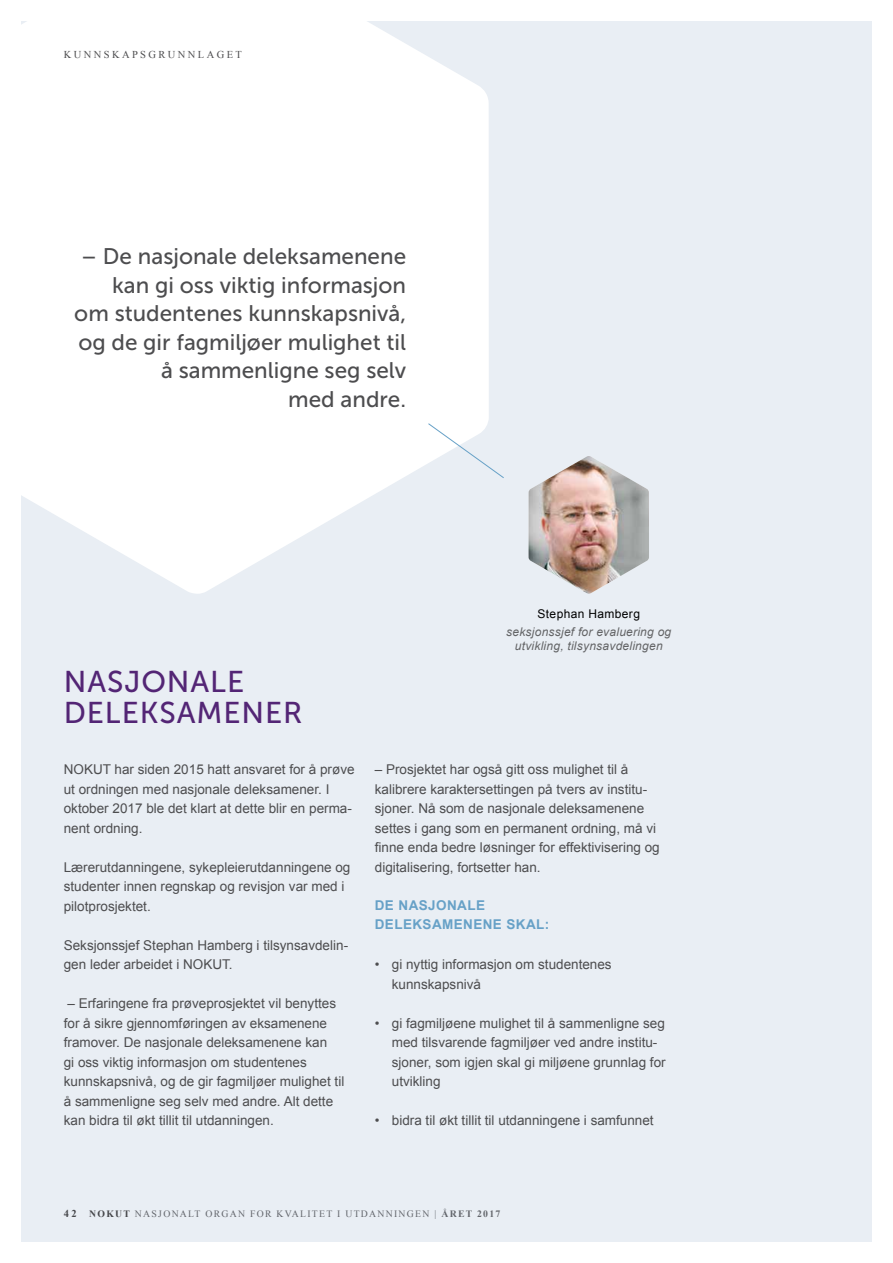
<style>
.page{position:relative;width:893px;height:1263px;background:#fff}
.page>*{position:absolute;margin:0;border:0;box-sizing:border-box;transform-origin:0 0}
.t1{font:30px/31.5px "Museo Sans 500";letter-spacing:.03em;color:#532575}
.t2{font:22.5px/28.5px "Museo Sans 500";color:#4d4d4f;text-align:right}
.t3{font:13.5px/19.5px "Arial";color:#4d4d4f}
.t4{font:700 13.5px/19.5px "Arial";letter-spacing:.03em;color:#67a1c7}
.t5{font:italic 12px/13.5px "Arial";letter-spacing:.02em;color:#636466;text-align:center}
.t6{font:12px "Arial";letter-spacing:.03em;color:#000}
.t7{font:10.5px "Times New Roman";letter-spacing:.23em;color:#4d4d4f}
.t8{font:9.75px "Times New Roman";letter-spacing:.13em;color:#6d6e71}
.s1{font-weight:700;font-size:10.5px;color:#4d4d4f}
.s2{font-weight:700;color:#4d4d4f}
.s3{font-weight:700}
</style>
<div class="page">
<div style="left:21px;top:21px;width:851px;height:1221px;background:#e9eef4"></div>
<svg style="left:21px;top:21px;width:468px;height:573px;background:#fcfcfd"></svg>
<img style="left:529px;top:456px;width:120px;height:138px">
<svg style="left:427px;top:423px;width:77px;height:56px"></svg>
<p class="t7" style="left:64px;top:47px;width:180px">KUNNSKAPSGRUNNLAGET</p>
<h2 class="t2" style="left:74px;top:242px;width:333px">– De nasjonale deleksamenene kan gi oss viktig informasjon om studentenes kunnskapsnivå, og de gir fagmiljøer mulighet til å sammenligne seg selv<br>med andre.</h2>
<h1 class="t1" style="left:64px;top:666px;width:240px">NASJONALE<br>DELEKSAMENER</h1>
<p class="t6" style="left:538px;top:606px;width:104px">Stephan Hamberg</p>
<p class="t5" style="left:506px;top:625px;width:167px">seksjonssjef for evaluering og utvikling, tilsynsavdelingen</p>
<p class="t3" style="left:64px;top:760px;width:292px">NOKUT har siden 2015 hatt ansvaret for å prøve ut ordningen med nasjonale deleksamener. I oktober 2017 ble det klart at dette blir en perma&shy;nent ordning.</p>
<p class="t3" style="left:64px;top:857px;width:288px">Lærerutdanningene, sykepleierutdanningene og studenter innen regnskap og revisjon var med i pilotprosjektet.</p>
<p class="t3" style="left:64px;top:935px;width:286px">Seksjonssjef Stephan Hamberg i tilsynsavdelin&shy;gen leder arbeidet i NOKUT.</p>
<p class="t3" style="left:64px;top:994px;width:282px">– Erfaringene fra prøveprosjektet vil benyttes for å sikre gjennomføringen av eksamenene framover. De nasjonale deleksamenene kan<br>gi oss viktig informasjon om studentenes kunnskapsnivå, og de gir fagmiljøer mulighet til å sammenligne seg selv med andre. Alt dette kan bidra til økt tillit til utdanningen.</p>
<p class="t3" style="left:375px;top:760px;width:286px">– Prosjektet har også gitt oss mulighet til å kalibrere karaktersettingen på tvers av institu&shy;sjoner. Nå som de nasjonale deleksamenene settes i gang som en permanent ordning, må vi finne enda bedre løsninger for effektivisering og digitalisering, fortsetter han.</p>
<p class="t4" style="left:375px;top:895px;width:176px">DE NASJONALE<br>DELEKSAMENENE SKAL:</p>
<p class="t3" style="left:392px;top:955px;width:221px;text-indent:-17px">• gi nyttig informasjon om studentenes kunnskapsnivå</p>
<p class="t3" style="left:392px;top:1013px;width:275px;text-indent:-17px">• gi fagmiljøene mulighet til å sammenligne seg med tilsvarende fagmiljøer ved andre institu&shy;sjoner, som igjen skal gi miljøene grunnlag for utvikling</p>
<p class="t3" style="left:375px;top:1111px;width:280px">• bidra til økt tillit til utdanningene i samfunnet</p>
<p class="t8" style="left:64px;top:1207px;width:438px"><span class="s1">42</span> <span class="s2">NOKUT</span> NASJONALT ORGAN FOR KVALITET I UTDANNINGEN | <span class="s3">ÅRET 2017</span></p>
</div>
